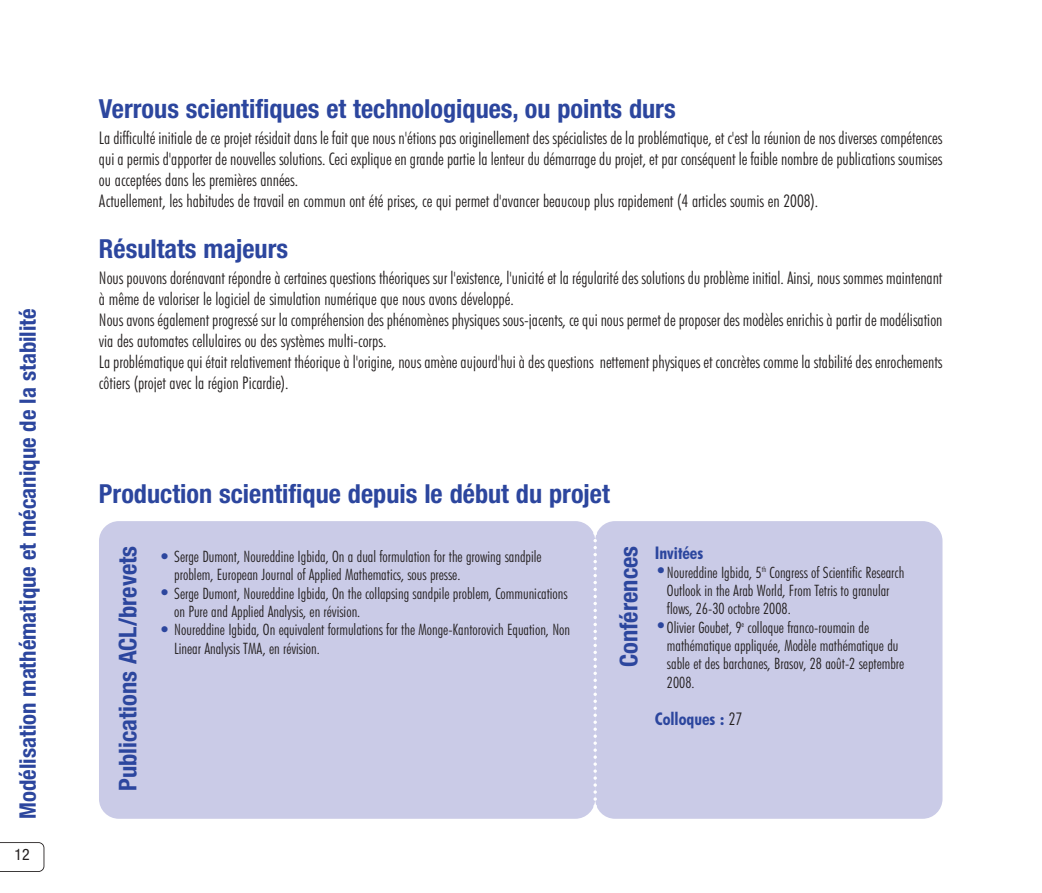
<style>
.page{position:relative;width:1042px;height:893px;background:#fff}
.page>*{position:absolute;margin:0;border:0;box-sizing:border-box;transform-origin:0 0}
.t1{font:700 condensed 26.25px "Helvetica Neue LT Std";color:#2c469e}
.t2{font:700 condensed 24.5px "Helvetica Neue LT Std";color:#2c469e}
.t3{font:700 condensed 22.75px "Helvetica Neue LT Std";color:#2c469e}
.t4{font:300 condensed 17.5px/21px "Futura BT";color:#231f1f}
.t5{font:700 condensed 17.5px "Futura BT";color:#2c469e}
.t6{font:300 condensed 15.75px/18.4px "Futura BT";color:#231f1f}
.t7{font:condensed 15.75px "Helvetica Neue LT Std";color:#231f1f}
.s1{font-size:21px;color:#2c469e}
.s2{font-weight:300;color:#231f1f}
</style>
<div class="page">
<svg style="left:0;top:842px;width:44px;height:30px"></svg>
<div style="left:99px;top:521px;width:496px;height:298px;background:#cacbe7;border-radius:20px"></div>
<div style="left:595px;top:521px;width:347px;height:298px;background:#cacbe7;border-radius:20px"></div>
<svg style="left:593px;top:532px;width:4px;height:276px"></svg>
<h3 class="t3" style="left:20px;top:819px;width:512px;rotate:-90deg">Modélisation mathématique et mécanique de la stabilité</h3>
<p class="t7" style="left:15px;top:849px;width:17px">12</p>
<h1 class="t1" style="left:99px;top:99px;width:578px">Verrous scientifiques et technologiques, ou points durs</h1>
<p class="t4" style="left:99px;top:128px;width:845px">La difficulté initiale de ce projet résidait dans le fait que nous n'étions pas originellement des spécialistes de la problématique, et c'est la réunion de nos diverses compétences qui a permis d'apporter de nouvelles solutions. Ceci explique en grande partie la lenteur du démarrage du projet, et par conséquent le faible nombre de publications soumises ou acceptées dans les premières années.<br>Actuellement, les habitudes de travail en commun ont été prises, ce qui permet d'avancer beaucoup plus rapidement (4 articles soumis en 2008).</p>
<h1 class="t1" style="left:99px;top:239px;width:191px">Résultats majeurs</h1>
<p class="t4" style="left:99px;top:268px;width:845px">Nous pouvons dorénavant répondre à certaines questions théoriques sur l'existence, l'unicité et la régularité des solutions du problème initial. Ainsi, nous sommes maintenant à même de valoriser le logiciel de simulation numérique que nous avons développé.<br>Nous avons également progressé sur la compréhension des phénomènes physiques sous-jacents, ce qui nous permet de proposer des modèles enrichis à partir de modélisation via des automates cellulaires ou des systèmes multi-corps.<br>La problématique qui était relativement théorique à l'origine, nous amène aujourd'hui à des questions nettement physiques et concrètes comme la stabilité des enrochements côtiers (projet avec la région Picardie).</p>
<h1 class="t1" style="left:99px;top:484px;width:512px">Production scientifique depuis le début du projet</h1>
<h2 class="t2" style="left:119px;top:791px;width:246px;rotate:-90deg">Publications ACL/brevets</h2>
<p class="t6" style="left:174px;top:548px;width:369px;text-indent:-16px"><span class="s1">•</span> Serge Dumont, Noureddine Igbida, On a dual formulation for the growing sandpile problem, European Journal of Applied Mathematics, sous presse.</p>
<p class="t6" style="left:174px;top:585px;width:395px;text-indent:-16px"><span class="s1">•</span> Serge Dumont, Noureddine Igbida, On the collapsing sandpile problem, Communications on Pure and Applied Analysis, en révision.</p>
<p class="t6" style="left:174px;top:621px;width:397px;text-indent:-16px"><span class="s1">•</span> Noureddine Igbida, On equivalent formulations for the Monge-Kantorovich Equation, Non<br>Linear Analysis TMA, en révision.</p>
<h2 class="t2" style="left:620px;top:667px;width:123px;rotate:-90deg">Conférences</h2>
<p class="t5" style="left:655px;top:546px;width:50px">Invitées</p>
<p class="t6" style="left:667px;top:564px;width:239px;text-indent:-12px"><span class="s1">•</span>Noureddine Igbida, 5<sup>th</sup> Congress of Scientific Research<br>Outlook in the Arab World, From Tetris to granular flows, 26-30 octobre 2008.</p>
<p class="t6" style="left:667px;top:619px;width:239px;text-indent:-12px"><span class="s1">•</span>Olivier Goubet, 9<sup>e</sup> colloque franco-roumain de mathématique appliquée, Modèle mathématique du sable et des barchanes, Brasov, 28 août-2 septembre 2008.</p>
<p class="t5" style="left:655px;top:712px;width:89px">Colloques : <span class="s2">27</span></p>
</div>
